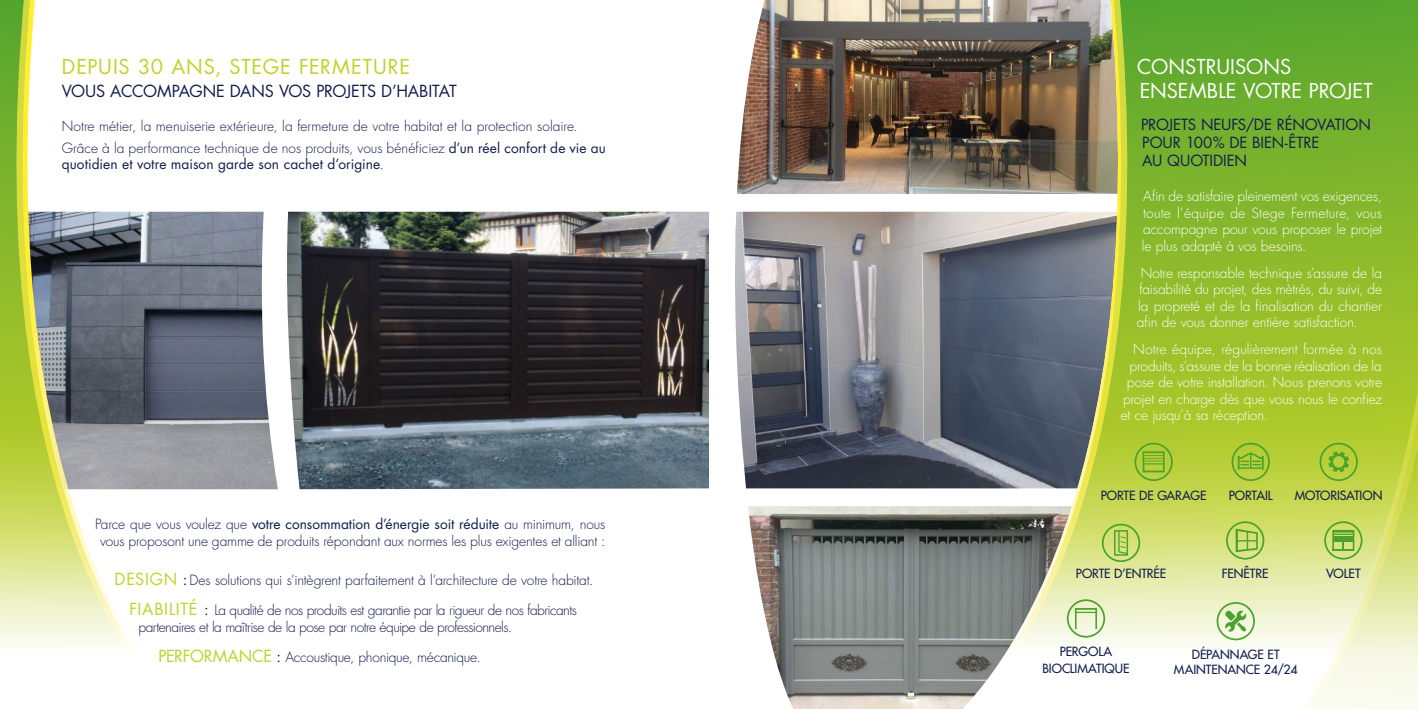
<style>
.page{position:relative;width:1418px;height:709px;background:#fff}
.page>*{position:absolute;margin:0;border:0;box-sizing:border-box;transform-origin:0 0}
.t1{font:20px/24px "Futura";color:#fff}
.t2{font:20px "Futura";letter-spacing:.04em;color:#c0d229}
.t3{font:16.25px "Futura";letter-spacing:-.015em;color:#131d4e}
.t4{font:15px/18px "Futura";letter-spacing:-.005em;color:#131d4e}
.t5{font:300 13.75px/21.9px "Futura";letter-spacing:-.015em;color:#131d4e;text-align:center}
.t6{font:300 13.75px/16.5px "Futura";letter-spacing:-.01em;color:#fff;text-align:justify}
.t7{font:300 13.75px/30.1px "Futura";letter-spacing:-.035em;color:#131d4e}
.t8{font:13.75px "Futura";letter-spacing:.005em;color:#131d4e}
.t9{font:300 13.75px "Futura";letter-spacing:.01em;color:#fff}
.t10{font:12.38px/16.5px "Futura";letter-spacing:-.005em;color:#131d4e;text-align:center}
.s1{font-weight:400}
.s2{font-weight:300}
.s3{font-weight:400;font-size:16.25px;color:#c0d229}
.s4{font-weight:400;font-size:15px}
</style>
<div class="page">
<img style="left:202px;top:212px;width:76px;height:277px">
<img style="left:287px;top:212px;width:422px;height:277px">
<img style="left:803px;top:506px;width:140px;height:203px">
<img style="left:803px;top:0;width:140px;height:194px">
<img style="left:803px;top:212px;width:140px;height:276px">
<img style="left:952px;top:0;width:465px;height:709px">
<svg style="left:197px;top:211px;width:5px;height:279px"></svg>
<svg style="left:191px;top:211px;width:6px;height:279px;background:#757a88"></svg>
<svg style="left:0;top:0;width:191px;height:650px"></svg>
<svg style="left:1222px;top:59px;width:195px;height:650px;background:#a3c851"></svg>
<svg style="left:1227px;top:60px;width:190px;height:649px;background:#a2c750"></svg>
<svg style="left:1233px;top:61px;width:184px;height:648px;background:#accc59"></svg>
<img style="left:735px;top:0;width:68px;height:709px">
<svg style="left:1134px;top:443px;width:38px;height:38px"></svg>
<svg style="left:1231px;top:443px;width:38px;height:38px"></svg>
<svg style="left:1319px;top:443px;width:38px;height:38px"></svg>
<svg style="left:1101px;top:523px;width:39px;height:39px;background:#b5d267"></svg>
<svg style="left:1324px;top:521px;width:38px;height:38px"></svg>
<hr style="left:1332px;top:549px;width:22px;height:2px;background:#4ba32e">
<svg style="left:1225px;top:521px;width:39px;height:38px"></svg>
<svg style="left:1066px;top:599px;width:39px;height:38px"></svg>
<svg style="left:1216px;top:602px;width:38px;height:38px"></svg>
<h1 class="t2" style="left:62px;top:53px;width:350px">DEPUIS 30 ANS, STEGE FERMETURE</h1>
<p class="t3" style="left:62px;top:80px;width:396px">VOUS ACCOMPAGNE DANS VOS PROJETS D’HABITAT</p>
<p class="t5" style="left:62px;top:115px;width:545px;text-align:left">Notre métier, la menuiserie extérieure, la fermeture de votre habitat et la protection solaire.<br>Grâce à la performance technique de nos produits, vous bénéficiez <span class="s1">d’un réel confort de vie au</span></p>
<p class="t8" style="left:62px;top:155px;width:323px">quotidien et votre maison garde son cachet d’origine<span class="s2">.</span></p>
<p class="t5" style="left:95px;top:516px;width:512px;line-height:16.5px">Parce que vous voulez que <span class="s1">votre consommation d’énergie soit réduite</span> au minimum, nous vous proposont une gamme de produits répondant aux normes les plus exigentes et alliant :</p>
<p class="t5" style="left:115px;top:565px;width:480px;line-height:30.1px"><span class="s3">DESIGN</span> <span class="s4">:</span> Des solutions qui s’intègrent parfaitement à l’architecture de votre habitat.<br><span class="s3">FIABILITÉ</span> <span class="s4">:</span> La qualité de nos produits est garantie par la rigueur de nos fabricants</p>
<p class="t7" style="left:158px;top:612px;width:355px;text-indent:-20px">partenaires et la maîtrise de la pose par notre équipe de professionnels.<br><span class="s3">PERFORMANCE</span> <span class="s4">:</span> Accoustique, phonique, mécanique.</p>
<h1 class="t1" style="left:1137px;top:54px;width:237px">CONSTRUISONS<br>ENSEMBLE VOTRE PROJET</h1>
<p class="t4" style="left:1140px;top:115px;width:231px">PROJETS NEUFS/DE RÉNOVATION<br>POUR 100% DE BIEN-ÊTRE<br>AU QUOTIDIEN</p>
<p class="t6" style="left:1141px;top:188px;width:242px">Afin de satisfaire pleinement vos exigences, toute l’équipe de Stege Fermeture, vous accompagne pour vous proposer le projet le plus adapté à vos besoins.</p>
<p class="t6" style="left:1136px;top:265px;width:247px">Notre responsable technique s’assure de la faisabilité du projet, des mètrés, du suivi, de la propreté et de la finalisation du chantier afin de vous donner entière satisfaction.</p>
<p class="t9" style="left:1133px;top:341px;width:250px">Notre équipe, régulièrement formée à nos</p>
<p class="t6" style="left:1129px;top:358px;width:254px">produits, s’assure de la bonne réalisation de la</p>
<p class="t6" style="left:1126px;top:374px;width:257px">pose de votre installation. Nous prenons votre</p>
<p class="t6" style="left:1123px;top:391px;width:260px">projet en charge dès que vous nous le confiez</p>
<p class="t6" style="left:1120px;top:407px;width:149px">et ce jusqu’à sa réception.</p>
<p class="t10" style="left:1100px;top:487px;width:107px">PORTE DE GARAGE</p>
<p class="t10" style="left:1228px;top:487px;width:45px">PORTAIL</p>
<p class="t10" style="left:1294px;top:487px;width:89px">MOTORISATION</p>
<p class="t10" style="left:1075px;top:565px;width:92px">PORTE D’ENTRÉE</p>
<p class="t10" style="left:1221px;top:565px;width:48px">FENÊTRE</p>
<p class="t10" style="left:1325px;top:565px;width:36px">VOLET</p>
<p class="t10" style="left:1042px;top:643px;width:89px">PERGOLA<br>BIOCLIMATIQUE</p>
<p class="t10" style="left:1173px;top:647px;width:125px;line-height:14.9px">DÉPANNAGE ET<br>MAINTENANCE 24/24</p>
</div>
